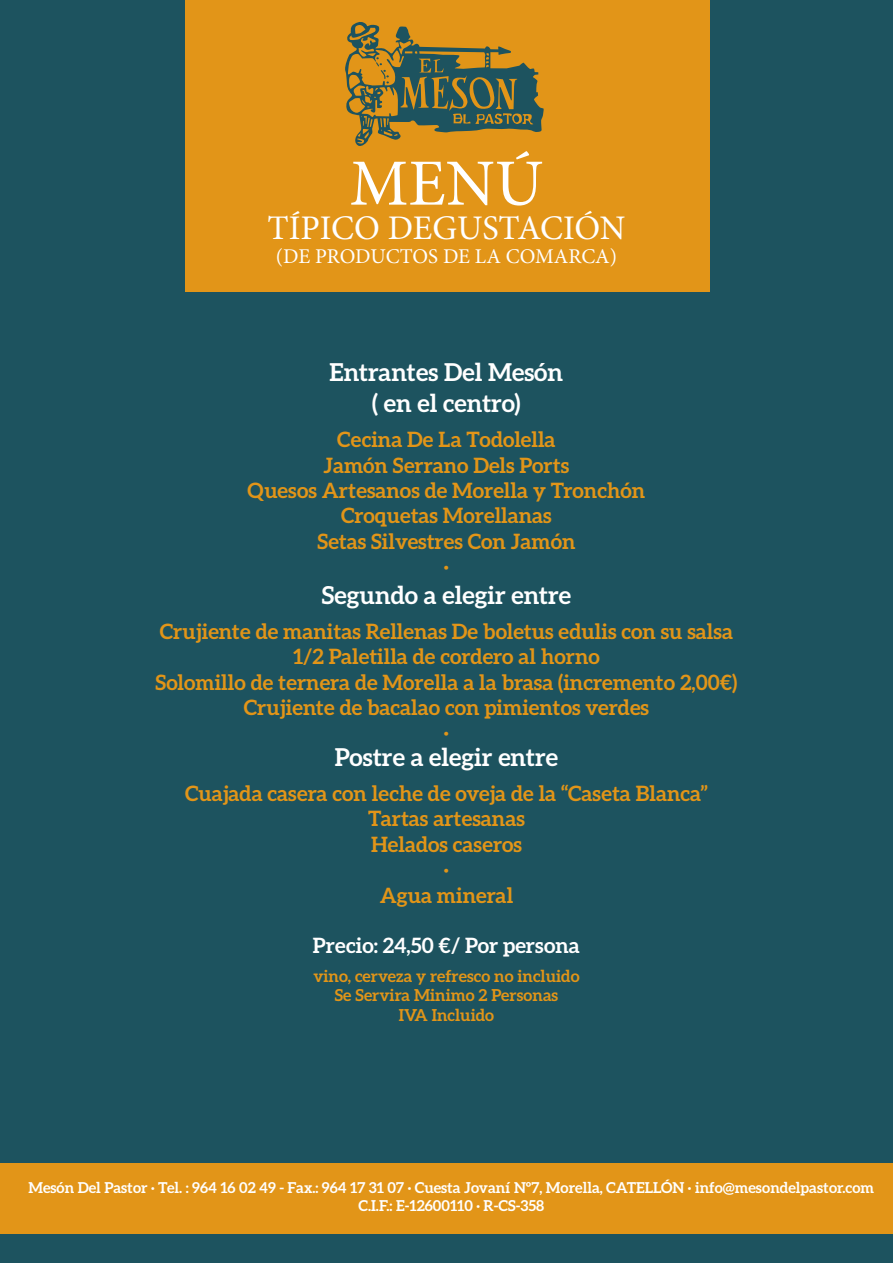
<style>
.page{position:relative;width:893px;height:1263px;background:#1d535f}
.page>*{position:absolute;margin:0;border:0;box-sizing:border-box;transform-origin:0 0}
.t1{font:66px "Minion Pro";color:#fff}
.t2{font:34.5px "Minion Pro";letter-spacing:-.005em;color:#fff}
.t3{font:700 24.6px/31px "Aleo";color:#fff;text-align:center}
.t4{font:700 21.15px/25.3px "Aleo";color:#e29518;text-align:center}
.t5{font:700 21.15px "Aleo";color:#fff}
.t6{font:21px "Minion Pro";letter-spacing:-.005em;color:#fff}
.t7{font:700 16.5px/19.8px "Aleo";color:#e29518;text-align:center}
.t8{font:700 15px/18px "Aleo";color:#fff;text-align:center}
</style>
<div class="page">
<div style="left:0;top:1163px;width:893px;height:71px;background:#e29518"></div>
<div style="left:185px;top:0;width:525px;height:291px;background:#e29518"></div>
<svg style="left:345px;top:22px;width:199px;height:124px"></svg>
<h1 class="t1" style="left:350px;top:139px;width:195px">MENÚ</h1>
<h2 class="t2" style="left:267px;top:205px;width:360px">TÍPICO DEGUSTACIÓN</h2>
<p class="t6" style="left:276px;top:242px;width:343px">(DE PRODUCTOS DE LA COMARCA)</p>
<p class="t3" style="left:330px;top:356px;width:235px">Entrantes Del Mesón ( en el centro)</p>
<p class="t4" style="left:247px;top:426px;width:399px">Cecina De La Todolella<br>Jamón Serrano Dels Ports<br>Quesos Artesanos de Morella y Tronchón<br>Croquetas Morellanas<br>Setas Silvestres Con Jamón<br>·</p>
<p class="t3" style="left:322px;top:579px;width:251px">Segundo a elegir entre</p>
<p class="t4" style="left:155px;top:618px;width:583px">Crujiente de manitas Rellenas De boletus edulis con su salsa 1/2 Paletilla de cordero al horno<br>Solomillo de ternera de Morella a la brasa (incremento 2,00€)<br>Crujiente de bacalao con pimientos verdes<br>·</p>
<p class="t3" style="left:335px;top:741px;width:225px">Postre a elegir entre</p>
<p class="t4" style="left:185px;top:780px;width:524px">Cuajada casera con leche de oveja de la “Caseta Blanca”<br>Tartas artesanas<br>Helados caseros<br>·<br>Agua mineral</p>
<p class="t5" style="left:313px;top:933px;width:268px">Precio: 24,50 €/ Por persona</p>
<p class="t7" style="left:313px;top:965px;width:268px">vino, cerveza y refresco no incluido<br>Se Servira Minimo 2 Personas<br>IVA Incluido</p>
<p class="t8" style="left:28px;top:1178px;width:847px">Mesón Del Pastor · Tel. : 964 16 02 49 - Fax.: 964 17 31 07 · Cuesta Jovaní Nº7, Morella, CATELLÓN · info@mesondelpastor.com<br>C.I.F.: E-12600110 · R-CS-358</p>
</div>
